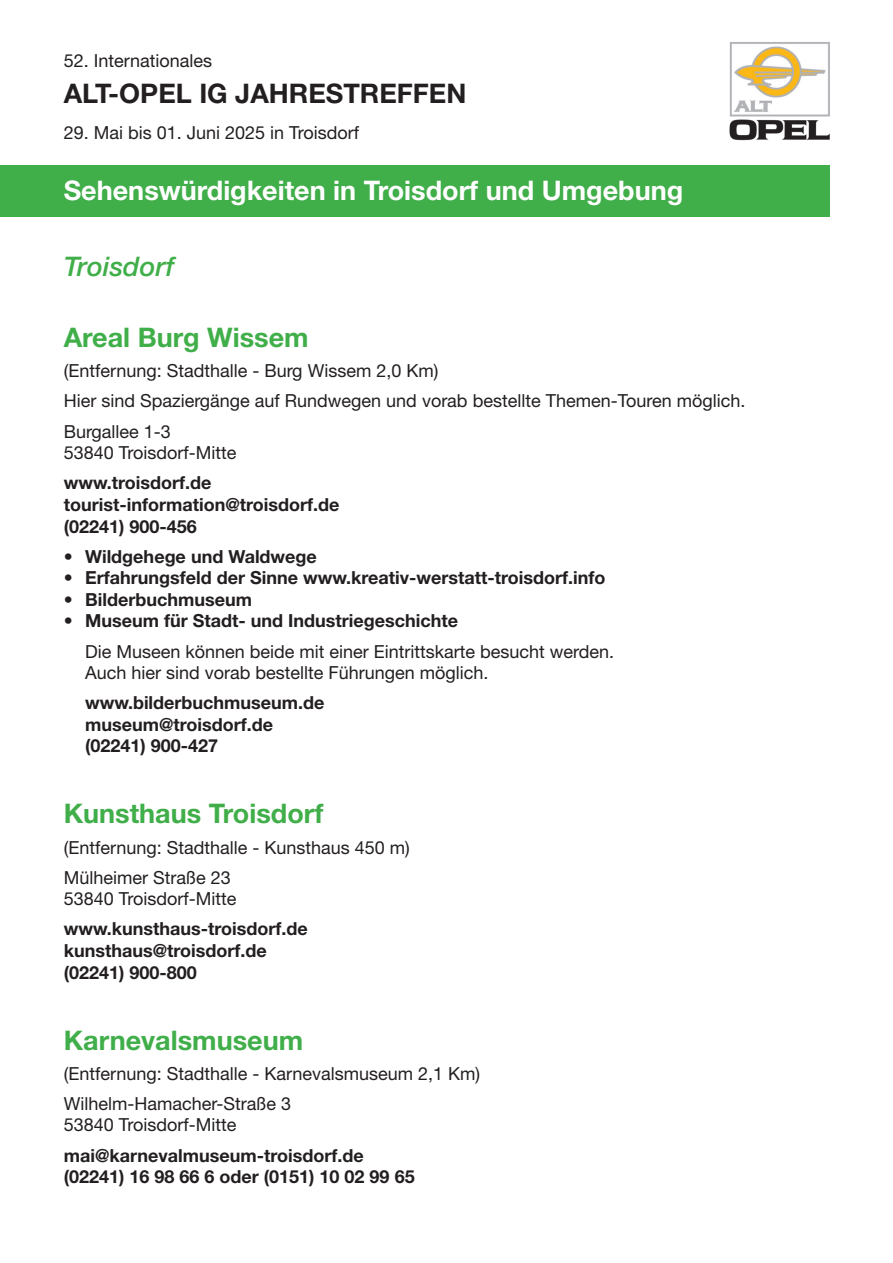
<style>
.page{position:relative;width:893px;height:1263px;background:#fff}
.page>*{position:absolute;margin:0;border:0;box-sizing:border-box;transform-origin:0 0}
.t1{font:700 27px "Helvetica Neue";color:#40ae49}
.t2{font:700 27px "Helvetica Neue";color:#fff}
.t3{font:700 27px "Helvetica Neue";color:#231f20}
.t4{font:italic 500 27px "Helvetica Neue";color:#40ae49}
.t5{font:18px/30.2px "Helvetica Neue";color:#231f20}
.t6{font:700 18px/21.6px "Helvetica Neue";color:#231f20}
</style>
<div class="page">
<div style="left:0;top:166px;width:829px;height:51px;background:#40ae49"></div>
<img style="left:729px;top:42px;width:101px;height:99px">
<p class="t5" style="left:64px;top:45px;width:150px">52. Internationales</p>
<h1 class="t3" style="left:64px;top:77px;width:404px">ALT-OPEL IG JAHRESTREFFEN</h1>
<p class="t5" style="left:64px;top:117px;width:297px">29. Mai bis 01. Juni 2025 in Troisdorf</p>
<h1 class="t2" style="left:64px;top:173px;width:621px">Sehenswürdigkeiten in Troisdorf und Umgebung</h1>
<h1 class="t4" style="left:64px;top:251px;width:112px">Troisdorf</h1>
<h1 class="t1" style="left:64px;top:321px;width:246px">Areal Burg Wissem</h1>
<p class="t5" style="left:64px;top:356px;width:683px">(Entfernung: Stadthalle - Burg Wissem 2,0 Km)<br>Hier sind Spaziergänge auf Rundwegen und vorab bestellte Themen-Touren möglich.<br>Burgallee 1-3</p>
<p class="t5" style="left:64px;top:437px;width:174px">53840 Troisdorf-Mitte</p>
<p class="t6" style="left:64px;top:472px;width:277px">www.troisdorf.de tourist-information@troisdorf.de (02241) 900-456</p>
<p class="t6" style="left:64px;top:545px;width:255px">• Wildgehege und Waldwege</p>
<p class="t6" style="left:64px;top:567px;width:543px">• Erfahrungsfeld der Sinne www.kreativ-werstatt-troisdorf.info</p>
<p class="t6" style="left:64px;top:588px;width:190px">• Bilderbuchmuseum</p>
<p class="t6" style="left:64px;top:610px;width:396px">• Museum für Stadt- und Industriegeschichte</p>
<p class="t5" style="left:85px;top:640px;width:531px;line-height:21.6px">Die Museen können beide mit einer Eintrittskarte besucht werden.<br>Auch hier sind vorab bestellte Führungen möglich.</p>
<p class="t6" style="left:85px;top:692px;width:241px">www.bilderbuchmuseum.de museum@troisdorf.de (02241) 900-427</p>
<h1 class="t1" style="left:64px;top:797px;width:261px">Kunsthaus Troisdorf</h1>
<p class="t5" style="left:64px;top:832px;width:348px">(Entfernung: Stadthalle - Kunsthaus 450 m)<br>Mülheimer Straße 23</p>
<p class="t5" style="left:64px;top:883px;width:174px">53840 Troisdorf-Mitte</p>
<p class="t6" style="left:64px;top:918px;width:245px">www.kunsthaus-troisdorf.de kunsthaus@troisdorf.de (02241) 900-800</p>
<h1 class="t1" style="left:64px;top:1023px;width:241px">Karnevalsmuseum</h1>
<p class="t5" style="left:64px;top:1058px;width:418px">(Entfernung: Stadthalle - Karnevalsmuseum 2,1 Km)<br>Wilhelm-Hamacher-Straße 3</p>
<p class="t5" style="left:64px;top:1110px;width:174px">53840 Troisdorf-Mitte</p>
<p class="t6" style="left:64px;top:1144px;width:352px">mai@karnevalmuseum-troisdorf.de (02241) 16 98 66 6 oder (0151) 10 02 99 65</p>
</div>
